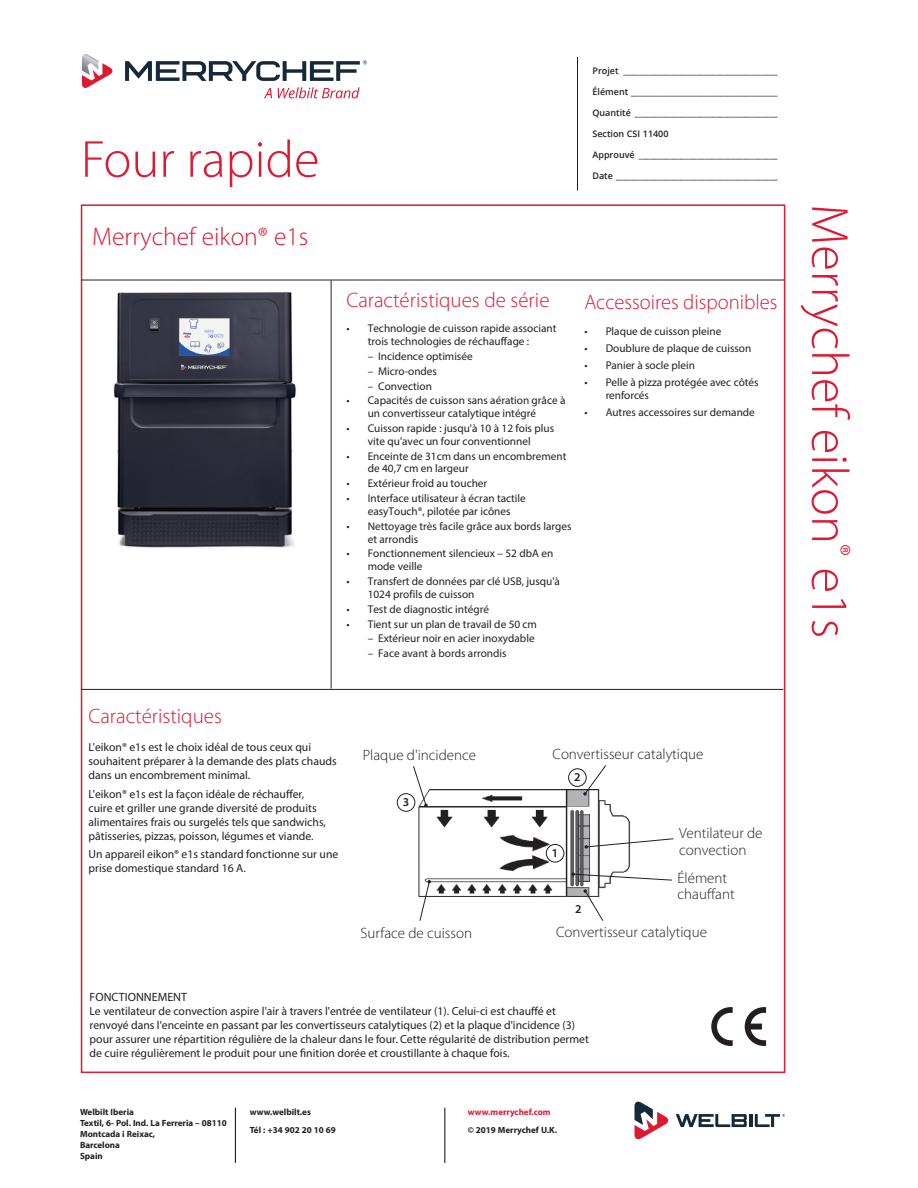
<style>
.page{position:relative;width:918px;height:1188px;background:#fff}
.page>*{position:absolute;margin:0;border:0;box-sizing:border-box;transform-origin:0 0}
.t1{font:300 52.5px "Myriad Pro";color:#dc1a32}
.t2{font:300 25.5px "Myriad Pro";color:#dc1a32}
.t3{font:300 21px "Myriad Pro";color:#dc1a32}
.t4{font:300 15px/16.5px "Myriad Pro";color:#231f20}
.t5{font:12px "Myriad Pro";color:#231f20}
.t6{font:600 12px "Myriad Pro";color:#231f20}
.t7{font:11.7px/14.1px "Myriad Pro";color:#231f20}
.t8{font:11.25px/12.8px "Myriad Pro";color:#231f20}
.t9{font:600 9px "Open Sans";color:#231f20}
.t10{font:700 9px/10.8px "Myriad Pro";color:#231f20}
.t11{font:700 9px "Myriad Pro";color:#dc1a32}
</style>
<div class="page">
<hr style="left:577px;top:57px;width:1px;height:133px;background:#231f20">
<img style="left:113px;top:291px;width:183px;height:257px">
<hr style="left:81px;top:280px;width:703px;height:1px;background:#231f20">
<hr style="left:81px;top:689px;width:702px;height:1px;background:#231f20">
<hr style="left:331px;top:280px;width:1px;height:408px;background:#231f20">
<img style="left:396px;top:770px;width:235px;height:127px">
<svg style="left:419px;top:880px;width:12px;height:41px"></svg>
<svg style="left:412px;top:766px;width:16px;height:41px"></svg>
<svg style="left:584px;top:889px;width:20px;height:32px"></svg>
<svg style="left:572px;top:872px;width:100px;height:9px"></svg>
<svg style="left:585px;top:838px;width:89px;height:11px"></svg>
<svg style="left:583px;top:765px;width:24px;height:31px"></svg>
<div style="left:546px;top:844px;width:18px;height:19px;border:1px solid #231f20;border-radius:50%"></div>
<div style="left:568px;top:768px;width:19px;height:19px;border:1px solid #231f20;border-radius:50%"></div>
<div style="left:397px;top:793px;width:18px;height:19px;border:1px solid #231f20;border-radius:50%"></div>
<svg style="left:711px;top:1007px;width:22px;height:39px"></svg>
<svg style="left:745px;top:1007px;width:21px;height:39px"></svg>
<hr style="left:235px;top:1108px;width:1px;height:55px;background:#231f20">
<hr style="left:444px;top:1108px;width:1px;height:55px;background:#231f20">
<svg style="left:82px;top:54px;width:31px;height:34px"></svg>
<svg style="left:125px;top:60px;width:242px;height:21px"></svg>
<svg style="left:264px;top:88px;width:8px;height:10px"></svg>
<svg style="left:278px;top:87px;width:82px;height:11px"></svg>
<svg style="left:676px;top:1114px;width:109px;height:13px"></svg>
<svg style="left:634px;top:1102px;width:35px;height:37px"></svg>
<h1 class="t1" style="left:81px;top:130px;width:240px">Four rapide</h1>
<h2 class="t2" style="left:92px;top:223px;width:218px">Merrychef eikon® e1s</h2>
<p class="t9" style="left:592px;top:64px;width:187px">Projet ________________________________________</p>
<p class="t9" style="left:592px;top:85px;width:187px">Élément ______________________________________</p>
<p class="t9" style="left:592px;top:106px;width:187px">Quantité _____________________________________</p>
<p class="t9" style="left:592px;top:127px;width:78px">Section CSI 11400</p>
<p class="t9" style="left:592px;top:148px;width:187px">Approuvé ____________________________________</p>
<p class="t9" style="left:592px;top:169px;width:187px">Date __________________________________________</p>
<h3 class="t3" style="left:346px;top:288px;width:205px">Caractéristiques de série</h3>
<p class="t8" style="left:346px;top:322px;width:211px;text-align:center">• Technologie de cuisson rapide associant trois technologies de réchauffage :</p>
<p class="t8" style="left:368px;top:350px;width:106px">– Incidence optimisée</p>
<p class="t8" style="left:368px;top:364px;width:71px">– Micro-ondes</p>
<p class="t8" style="left:368px;top:379px;width:66px">– Convection</p>
<p class="t8" style="left:368px;top:394px;width:199px;text-indent:-21px">• Capacités de cuisson sans aération grâce à un convertisseur catalytique intégré</p>
<p class="t8" style="left:346px;top:422px;width:209px;text-align:center">• Cuisson rapide : jusqu'à 10 à 12 fois plus vite qu'avec un four conventionnel</p>
<p class="t8" style="left:368px;top:449px;width:200px;text-indent:-21px">• Enceinte de 31cm dans un encombrement de 40,7 cm en largeur</p>
<p class="t8" style="left:346px;top:477px;width:142px">• Extérieur froid au toucher</p>
<p class="t8" style="left:346px;top:492px;width:181px;text-align:center">• Interface utilisateur à écran tactile easyTouch®, pilotée par icônes</p>
<p class="t8" style="left:368px;top:520px;width:205px;text-indent:-21px">• Nettoyage très facile grâce aux bords larges et arrondis</p>
<p class="t8" style="left:368px;top:547px;width:187px;text-indent:-21px">• Fonctionnement silencieux – 52 dbA en mode veille</p>
<p class="t8" style="left:368px;top:575px;width:194px;text-indent:-21px">• Transfert de données par clé USB, jusqu'à<br>1024 profils de cuisson</p>
<p class="t8" style="left:346px;top:602px;width:144px">• Test de diagnostic intégré</p>
<p class="t8" style="left:346px;top:617px;width:192px">• Tient sur un plan de travail de 50 cm</p>
<p class="t8" style="left:368px;top:632px;width:168px">– Extérieur noir en acier inoxydable</p>
<p class="t8" style="left:368px;top:647px;width:140px">– Face avant à bords arrondis</p>
<h3 class="t3" style="left:584px;top:291px;width:194px">Accessoires disponibles</h3>
<p class="t8" style="left:584px;top:325px;width:138px">• Plaque de cuisson pleine</p>
<p class="t8" style="left:584px;top:342px;width:168px">• Doublure de plaque de cuisson</p>
<p class="t8" style="left:584px;top:359px;width:112px">• Panier à socle plein</p>
<p class="t8" style="left:606px;top:376px;width:154px;text-indent:-21px">• Pelle à pizza protégée avec côtés renforcés</p>
<p class="t8" style="left:584px;top:405px;width:172px">• Autres accessoires sur demande</p>
<h3 class="t3" style="left:89px;top:705px;width:135px">Caractéristiques</h3>
<p class="t7" style="left:89px;top:740px;width:250px">L'eikon® e1s est le choix idéal de tous ceux qui souhaitent préparer à la demande des plats chauds dans un encombrement minimal.</p>
<p class="t7" style="left:89px;top:787px;width:239px">L'eikon® e1s est la façon idéale de réchauffer, cuire et griller une grande diversité de produits alimentaires frais ou surgelés tels que sandwichs, pâtisseries, pizzas, poisson, légumes et viande.</p>
<p class="t7" style="left:89px;top:847px;width:251px">Un appareil eikon® e1s standard fonctionne sur une prise domestique standard 16 A.</p>
<h3 class="t4" style="left:363px;top:747px;width:115px">Plaque d'incidence</h3>
<h3 class="t4" style="left:553px;top:746px;width:152px">Convertisseur catalytique</h3>
<p class="t6" style="left:403px;top:795px;width:8px">3</p>
<p class="t6" style="left:574px;top:771px;width:8px">2</p>
<p class="t6" style="left:552px;top:846px;width:8px">1</p>
<p class="t6" style="left:575px;top:902px;width:8px">2</p>
<h3 class="t4" style="left:679px;top:825px;width:85px">Ventilateur de convection</h3>
<h3 class="t4" style="left:678px;top:870px;width:59px">Élément chauffant</h3>
<h3 class="t4" style="left:361px;top:925px;width:113px">Surface de cuisson</h3>
<h3 class="t4" style="left:556px;top:924px;width:152px">Convertisseur catalytique</h3>
<p class="t5" style="left:90px;top:990px;width:99px">FONCTIONNEMENT</p>
<p class="t7" style="left:90px;top:1004px;width:501px">Le ventilateur de convection aspire l'air à travers l'entrée de ventilateur (1). Celui-ci est chauffé et renvoyé dans l'enceinte en passant par les convertisseurs catalytiques (2) et la plaque d'incidence (3) pour assurer une répartition régulière de la chaleur dans le four. Cette régularité de distribution permet de cuire régulièrement le produit pour une finition dorée et croustillante à chaque fois.</p>
<p class="t10" style="left:80px;top:1107px;width:148px">Welbilt Iberia<br>Textil, 6- Pol. Ind. La Ferreria – 08110<br>Montcada i Reixac,<br>Barcelona<br>Spain</p>
<p class="t10" style="left:250px;top:1103px;width:88px;line-height:18px">www.welbilt.es<br>Tél : +34 902 20 10 69</p>
<p class="t11" style="left:468px;top:1106px;width:84px">www.merrychef.com</p>
<p class="t10" style="left:468px;top:1125px;width:91px">© 2019 Merrychef U.K.</p>
<h1 class="t1" style="left:859px;top:204px;width:436px;rotate:90deg">Merrychef eikon<sup>®</sup> e1s</h1>
</div>
